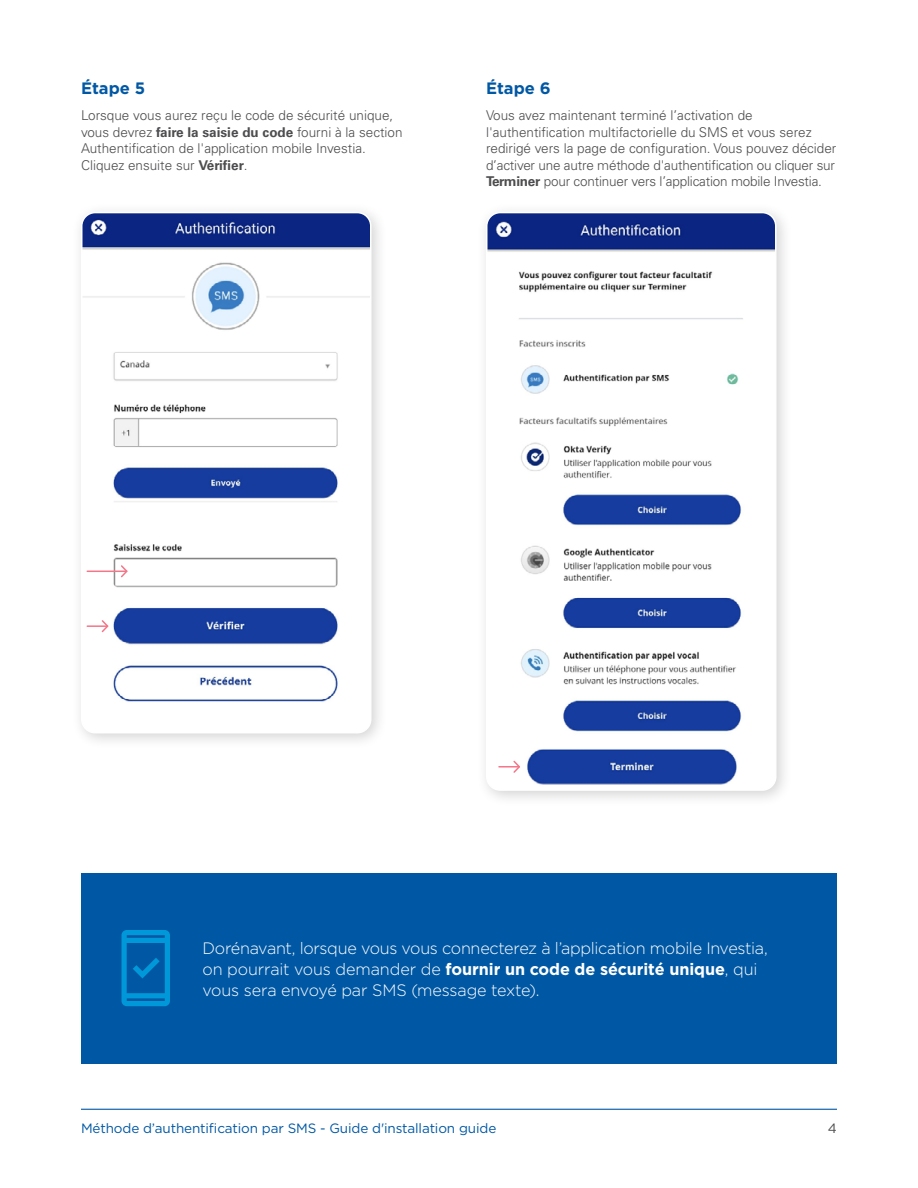
<style>
.page{position:relative;width:918px;height:1188px;background:#fff}
.page>*{position:absolute;margin:0;border:0;box-sizing:border-box;transform-origin:0 0}
.t1{font:300 16.5px/21px "Gotham";letter-spacing:-.015em;color:#fff}
.t2{font:700 16.5px "Gotham";color:#0058a4}
.t3{font:300 13.5px/16.5px "Univers LT Pro 45";color:#4d4d4f}
.t4{font:13.5px "Gotham";letter-spacing:-.01em;color:#0058a4}
.t5{font:13.5px "Gotham";color:#4d4d4f}
.s1{font-family:"Univers LT Pro 65";font-weight:700}
.s2{font-weight:700}
</style>
<div class="page">
<hr style="left:81px;top:1109px;width:756px;height:1px;background:#0058a4">
<div style="left:71px;top:202px;width:317px;height:548px;background:#000;opacity:.18"></div>
<img style="left:82px;top:213px;width:288px;height:520px">
<div style="left:81px;top:212px;width:291px;height:521px;border:2px solid #fff;border-radius:14px"></div>
<div style="left:476px;top:202px;width:317px;height:605px;background:#000;opacity:.18"></div>
<img style="left:487px;top:213px;width:289px;height:577px">
<div style="left:486px;top:212px;width:291px;height:579px;border:2px solid #fff;border-radius:14px"></div>
<div style="left:81px;top:873px;width:756px;height:190px;background:#0058a4"></div>
<svg style="left:122px;top:930px;width:48px;height:76px"></svg>
<svg style="left:100px;top:619px;width:10px;height:15px"></svg>
<hr style="left:87px;top:625px;width:21px;height:2px;background:#f47689">
<svg style="left:119px;top:564px;width:10px;height:15px"></svg>
<hr style="left:87px;top:571px;width:40px;height:1px;background:#f47689">
<svg style="left:512px;top:759px;width:9px;height:15px"></svg>
<hr style="left:499px;top:766px;width:20px;height:2px;background:#f47689">
<p class="t2" style="left:81px;top:77px;width:66px">Étape 5</p>
<p class="t3" style="left:81px;top:107px;width:323px">Lorsque vous aurez reçu le code de sécurité unique, vous devrez <span class="s1">faire la saisie du code</span> fourni à la section Authentification de l'application mobile Investia.<br>Cliquez ensuite sur <span class="s1">Vérifier</span>.</p>
<p class="t2" style="left:486px;top:77px;width:66px">Étape 6</p>
<p class="t3" style="left:486px;top:107px;width:352px">Vous avez maintenant terminé l’activation de l'authentification multifactorielle du SMS et vous serez redirigé vers la page de configuration. Vous pouvez décider d’activer une autre méthode d'authentification ou cliquer sur <span class="s1">Terminer</span> pour continuer vers l’application mobile Investia.</p>
<p class="t1" style="left:202px;top:937px;width:567px">Dorénavant, lorsque vous vous connecterez à l’application mobile Investia, on pourrait vous demander de <span class="s2">fournir un code de sécurité unique</span>, qui vous sera envoyé par SMS (message texte).</p>
<p class="t4" style="left:81px;top:1119px;width:417px">Méthode d’authentification par SMS - Guide d'installation guide</p>
<p class="t5" style="left:828px;top:1119px;width:11px">4</p>
</div>
